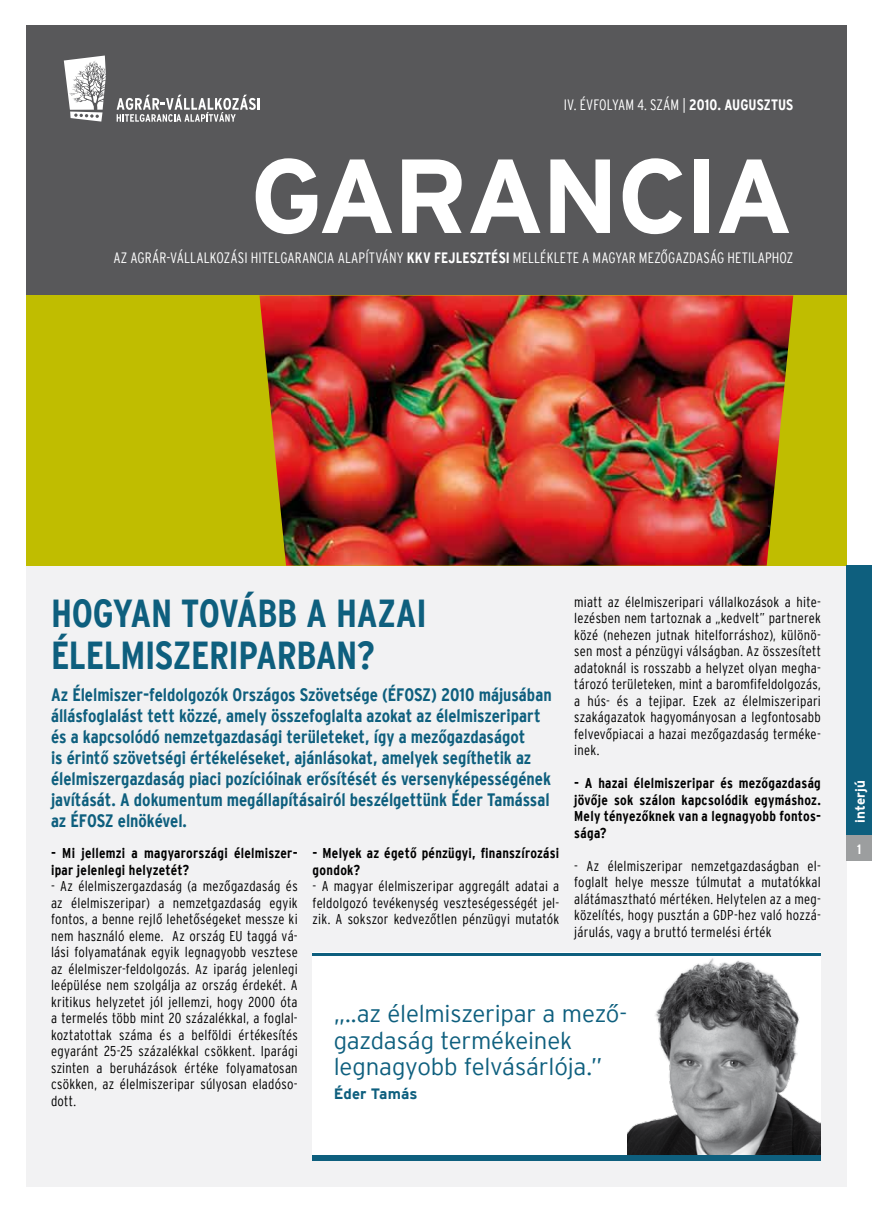
<style>
.page{position:relative;width:872px;height:1212px;background:#fff}
.page>*{position:absolute;margin:0;border:0;box-sizing:border-box;transform-origin:0 0}
.t1{font:105px "Interstate Bold HU";letter-spacing:-.035em;color:#fff}
.t2{font:39px/42px "Interstate Bold Condensed HU";letter-spacing:-.005em;color:#0e5f7e}
.t3{font:24px/26.2px "Interstate Light HU";letter-spacing:-.01em;color:#0e5f7e}
.t4{font:18px/21px "Interstate Bold Condensed HU";letter-spacing:-.005em;color:#0e5f7e}
.t5{font:15px "Interstate Light Condensed HU";letter-spacing:.005em;color:#fff}
.t6{font:15px "Interstate Bold HU";letter-spacing:.005em;color:#0e5f7e}
.t7{font:14.25px/16.5px "Interstate Light Condensed HU";letter-spacing:.015em;color:#000;text-align:justify}
.t8{font:14.25px/16.5px "Interstate Bold Condensed HU";letter-spacing:.02em;color:#000}
.t9{font:13.5px "Interstate Bold HU";letter-spacing:.01em;color:#fff}
.t10{font:13.5px "Interstate Bold Condensed HU";color:#fff}
.s1{font-family:"Interstate Bold Condensed HU"}
</style>
<div class="page">
<div style="left:26px;top:26px;width:820px;height:1160px;background:#f2f2f3"></div>
<div style="left:26px;top:26px;width:820px;height:270px;background:#58585a"></div>
<div style="left:26px;top:296px;width:820px;height:270px;background:#c0bd00"></div>
<svg style="left:117px;top:95px;width:142px;height:27px"></svg>
<svg style="left:64px;top:56px;width:42px;height:66px"></svg>
<div style="left:846px;top:566px;width:26px;height:270px;background:#0e5f7e"></div>
<div style="left:846px;top:836px;width:26px;height:25px;background:#9c9e9f"></div>
<img style="left:259px;top:296px;width:534px;height:270px">
<div style="left:313px;top:953px;width:508px;height:208px;background:#fff"></div>
<img style="left:627px;top:958px;width:194px;height:197px">
<div style="left:313px;top:1155px;width:508px;height:6px;background:#0e5f7e"></div>
<hr style="left:313px;top:953px;width:508px;height:3px;background:#0e5f7e">
<p class="t5" style="left:564px;top:96px;width:231px">IV. ÉVFOLYAM 4. SZÁM | <span class="s1">2010. AUGUSZTUS</span></p>
<h1 class="t1" style="left:250px;top:137px;width:545px">GARANCIA</h1>
<p class="t5" style="left:113px;top:249px;width:681px">AZ AGRÁR-VÁLLALKOZÁSI HITELGARANCIA ALAPÍTVÁNY <span class="s1">KKV FEJLESZTÉSI</span> MELLÉKLETE A MAGYAR MEZŐGAZDASÁG HETILAPHOZ</p>
<h2 class="t2" style="left:51px;top:592px;width:304px">Hogyan tovább a hazai élelmisze</h2>
<p class="t7" style="left:574px;top:593px;width:248px">miatt az élelmiszeripari vállalkozások a hite&shy;lezésben nem tartoznak a „kedvelt” partnerek közé (nehezen jutnak hitelforráshoz), különö&shy;sen most a pénzügyi válságban. Az összesített adatoknál is rosszabb a helyzet olyan megha&shy;tározó területeken, mint a baromfifeldolgozás, a hús- és a tejipar. Ezek az élelmiszeripari szakágazatok hagyományosan a legfontosabb felvevőpiacai a hazai mezőgazdaság terméke&shy;inek.</p>
<p class="t8" style="left:574px;top:775px;width:248px;text-align:justify">- A hazai élelmiszeripar és mezőgazdaság jövője sok szálon kapcsolódik egymáshoz.<br>Mely tényezőknek van a legnagyobb fontos&shy;sága?</p>
<p class="t7" style="left:574px;top:857px;width:248px">- Az élelmiszeripar nemzetgazdaságban el&shy;foglalt helye messze túlmutat a mutatókkal alátámasztható mértéken. Helytelen az a meg&shy;közelítés, hogy pusztán a GDP-hez való hozzá&shy;járulás, vagy a bruttó termelési érték</p>
<h2 class="t2" style="left:209px;top:634px;width:167px">riparban?</h2>
<p class="t4" style="left:51px;top:684px;width:502px">Az Élelmiszer-feldolgozók Országos Szövetsége (ÉFOSZ) 2010 májusában állásfoglalást tett közzé, amely összefoglalta azokat az élelmiszeripart és a kapcsolódó nemzetgazdasági területeket, így a mezőgazdaságot<br>is érintő szövetségi értékeléseket, ajánlásokat, amelyek segíthetik az élelmiszergazdaság piaci pozícióinak erősítését és versenyképességének javítását. A dokumentum megállapításairól beszélgettünk Éder Tamással az ÉFOSZ elnökével.</p>
<p class="t8" style="left:51px;top:845px;width:248px">- Mi jellemzi a magyarországi élelmiszer&shy;ipar jelenlegi helyzetét?</p>
<p class="t7" style="left:51px;top:878px;width:248px">- Az élelmiszergazdaság (a mezőgazdaság és az élelmiszeripar) a nemzetgazdaság egyik fontos, a benne rejlő lehetőségeket messze ki nem használó eleme. Az ország EU taggá vá&shy;lási folyamatának egyik legnagyobb vesztese az élelmiszer-feldolgozás. Az iparág jelenlegi leépülése nem szolgálja az ország érdekét. A kritikus helyzetet jól jellemzi, hogy 2000 óta a termelés több mint 20 százalékkal, a foglal&shy;koztatottak száma és a belföldi értékesítés egyaránt 25-25 százalékkal csökkent. Iparági szinten a beruházások értéke folyamatosan csökken, az élelmiszeripar súlyosan eladóso&shy;dott.</p>
<p class="t8" style="left:313px;top:845px;width:248px">- Melyek az égető pénzügyi, finanszírozási gondok?</p>
<p class="t7" style="left:313px;top:878px;width:248px">- A magyar élelmiszeripar aggregált adatai a feldolgozó tevékenység veszteségességét jel&shy;zik. A sokszor kedvezőtlen pénzügyi mutatók</p>
<h3 class="t3" style="left:334px;top:1001px;width:295px">„..az élelmiszeripar a mező&shy;gazdaság termékeinek legnagyobb felvásárlója.”</h3>
<p class="t6" style="left:334px;top:1085px;width:85px">Éder Tamás</p>
<p class="t9" style="left:852px;top:823px;width:44px;rotate:-90deg">interjú</p>
<p class="t10" style="left:857px;top:841px;width:6px">1</p>
</div>
